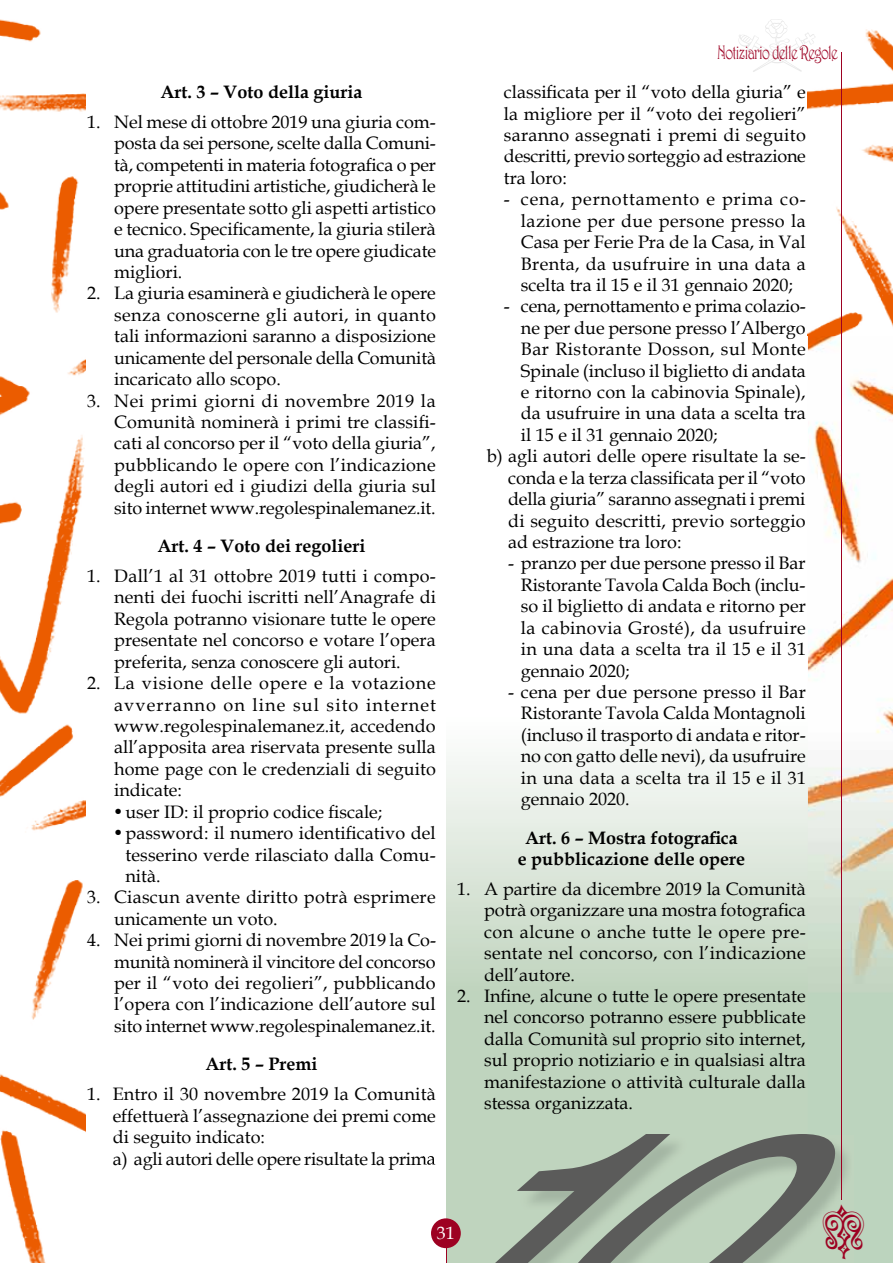
<style>
.page{position:relative;width:893px;height:1263px;background:#fff}
.page>*{position:absolute;margin:0;border:0;box-sizing:border-box;transform-origin:0 0}
.t1{font:19.5px "Harrington";letter-spacing:-.05em;color:#9d0122;scale:.7 1}
.t2{font:18px/21.5px "Book Antiqua";color:#000;text-align:justify}
.t3{font:700 18px/21.5px "Book Antiqua";color:#000;text-align:center}
.t4{font:18px "Book Antiqua";letter-spacing:.025em;color:#000}
.t5{font:18px "Book Antiqua";color:#fff}
</style>
<div class="page">
<img style="left:808px;top:29px;width:85px;height:1234px">
<svg style="left:447px;top:337px;width:361px;height:797px"></svg>
<img style="left:0;top:19px;width:85px;height:1244px">
<img style="left:836px;top:1136px;width:18px;height:127px">
<svg style="left:423px;top:1134px;width:413px;height:129px;background:#a1afa0"></svg>
<svg style="left:738px;top:19px;width:77px;height:53px"></svg>
<hr style="left:446px;top:1233px;width:1px;height:30px;background:#9d0122">
<div style="left:431px;top:1218px;width:30px;height:30px;background:#9d0122;border-radius:50%"></div>
<hr style="left:841px;top:52px;width:1px;height:1147px;background:#9d0122">
<div style="left:823px;top:1204px;width:41px;height:55px;background:#bfd4be"></div>
<p class="t3" style="left:160px;top:81px;width:203px">Art. 3 – Voto della giuria</p>
<p class="t2" style="left:114px;top:111px;width:323px;text-indent:-27px">1. Nel mese di ottobre 2019 una giuria com&shy;posta da sei persone, scelte dalla Comuni&shy;tà, competenti in materia fotografica o per proprie attitudini artistiche, giudicherà le opere presentate sotto gli aspetti artistico e tecnico. Specificamente, la giuria stilerà una graduatoria con le tre opere giudicate migliori.</p>
<p class="t2" style="left:114px;top:282px;width:323px;text-indent:-27px">2. La giuria esaminerà e giudicherà le opere senza conoscerne gli autori, in quanto tali informazioni saranno a disposizione unicamente del personale della Comunità incaricato allo scopo.</p>
<p class="t2" style="left:114px;top:389px;width:323px;text-indent:-27px">3. Nei primi giorni di novembre 2019 la Comunità nominerà i primi tre classifi&shy;cati al concorso per il “voto della giuria”, pubblicando le opere con l’indicazione degli autori ed i giudizi della giuria sul sito internet www.regolespinalemanez.it.</p>
<p class="t3" style="left:157px;top:535px;width:210px">Art. 4 – Voto dei regolieri</p>
<p class="t2" style="left:114px;top:565px;width:323px;text-indent:-27px">1. Dall’1 al 31 ottobre 2019 tutti i compo&shy;nenti dei fuochi iscritti nell’Anagrafe di Regola potranno visionare tutte le opere presentate nel concorso e votare l’opera preferita, senza conoscere gli autori.</p>
<p class="t2" style="left:114px;top:672px;width:323px;text-indent:-27px">2. La visione delle opere e la votazione avverranno on line sul sito internet www.regolespinalemanez.it, accedendo all’apposita area riservata presente sulla home page con le credenziali di seguito indicate:</p>
<p class="t2" style="left:113px;top:800px;width:271px">• user ID: il proprio codice fiscale;</p>
<p class="t2" style="left:125px;top:822px;width:312px;text-indent:-13px">• password: il numero identificativo del tesserino verde rilasciato dalla Comu&shy;nità.</p>
<p class="t2" style="left:114px;top:886px;width:323px;text-indent:-27px">3. Ciascun avente diritto potrà esprimere unicamente un voto.</p>
<p class="t2" style="left:114px;top:929px;width:323px;text-indent:-27px">4. Nei primi giorni di novembre 2019 la Co&shy;munità nominerà il vincitore del concorso per il “voto dei regolieri”, pubblicando l’opera con l’indicazione dell’autore sul sito internet www.regolespinalemanez.it.</p>
<p class="t3" style="left:205px;top:1053px;width:113px">Art. 5 – Premi</p>
<p class="t2" style="left:113px;top:1083px;width:325px;text-align:left;text-indent:-26px">1. Entro il 30 novembre 2019 la Comunità effettuerà l’assegnazione dei premi come di seguito indicato:<br>a) agli autori delle opere risultate la prima</p>
<p class="t1" style="left:717px;top:40px;width:174px">Notiziario delle Regole</p>
<p class="t2" style="left:504px;top:81px;width:303px">classificata per il “voto della giuria” e la migliore per il “voto dei regolieri” saranno assegnati i premi di seguito descritti, previo sorteggio ad estrazione tra loro:</p>
<p class="t2" style="left:521px;top:188px;width:287px;text-indent:-17px">- cena, pernottamento e prima co&shy;lazione per due persone presso la Casa per Ferie Pra de la Casa, in Val Brenta, da usufruire in una data a scelta tra il 15 e il 31 gennaio 2020;</p>
<p class="t2" style="left:504px;top:295px;width:304px">- cena, pernottamento e prima colazio-</p>
<p class="t2" style="left:521px;top:316px;width:286px">ne per due persone presso l’Albergo</p>
<p class="t4" style="left:521px;top:337px;width:286px">Bar Ristorante Dosson, sul Monte</p>
<p class="t2" style="left:521px;top:359px;width:286px">Spinale (incluso il biglietto di andata</p>
<p class="t2" style="left:521px;top:381px;width:286px">e ritorno con la cabinovia Spinale),</p>
<p class="t2" style="left:521px;top:402px;width:286px">da usufruire in una data a scelta tra</p>
<p class="t2" style="left:521px;top:424px;width:198px">il 15 e il 31 gennaio 2020;</p>
<p class="t2" style="left:487px;top:445px;width:320px">b) agli autori delle opere risultate la se-</p>
<p class="t2" style="left:508px;top:466px;width:299px">conda e la terza classificata per il “voto</p>
<p class="t2" style="left:508px;top:488px;width:299px">della giuria” saranno assegnati i premi</p>
<p class="t2" style="left:508px;top:509px;width:299px">di seguito descritti, previo sorteggio</p>
<p class="t2" style="left:508px;top:531px;width:175px">ad estrazione tra loro:</p>
<p class="t2" style="left:521px;top:552px;width:287px;text-indent:-13px">- pranzo per due persone presso il Bar Ristorante Tavola Calda Boch (inclu&shy;so il biglietto di andata e ritorno per la cabinovia Grosté), da usufruire in una data a scelta tra il 15 e il 31 gennaio 2020;</p>
<p class="t2" style="left:521px;top:681px;width:287px;text-indent:-13px">- cena per due persone presso il Bar Ristorante Tavola Calda Montagnoli (incluso il trasporto di andata e ritor&shy;no con gatto delle nevi), da usufruire in una data a scelta tra il 15 e il 31 gennaio 2020.</p>
<p class="t3" style="left:518px;top:827px;width:229px">Art. 6 – Mostra fotografica<br>e pubblicazione delle opere</p>
<p class="t2" style="left:484px;top:878px;width:323px;text-indent:-27px">1. A partire da dicembre 2019 la Comunità potrà organizzare una mostra fotografica con alcune o anche tutte le opere pre&shy;sentate nel concorso, con l’indicazione dell’autore.</p>
<p class="t2" style="left:484px;top:985px;width:323px;text-indent:-27px">2. Infine, alcune o tutte le opere presentate nel concorso potranno essere pubblicate dalla Comunità sul proprio sito internet, sul proprio notiziario e in qualsiasi altra manifestazione o attività culturale dalla stessa organizzata.</p>
<p class="t5" style="left:437px;top:1220px;width:19px">31</p>
</div>
